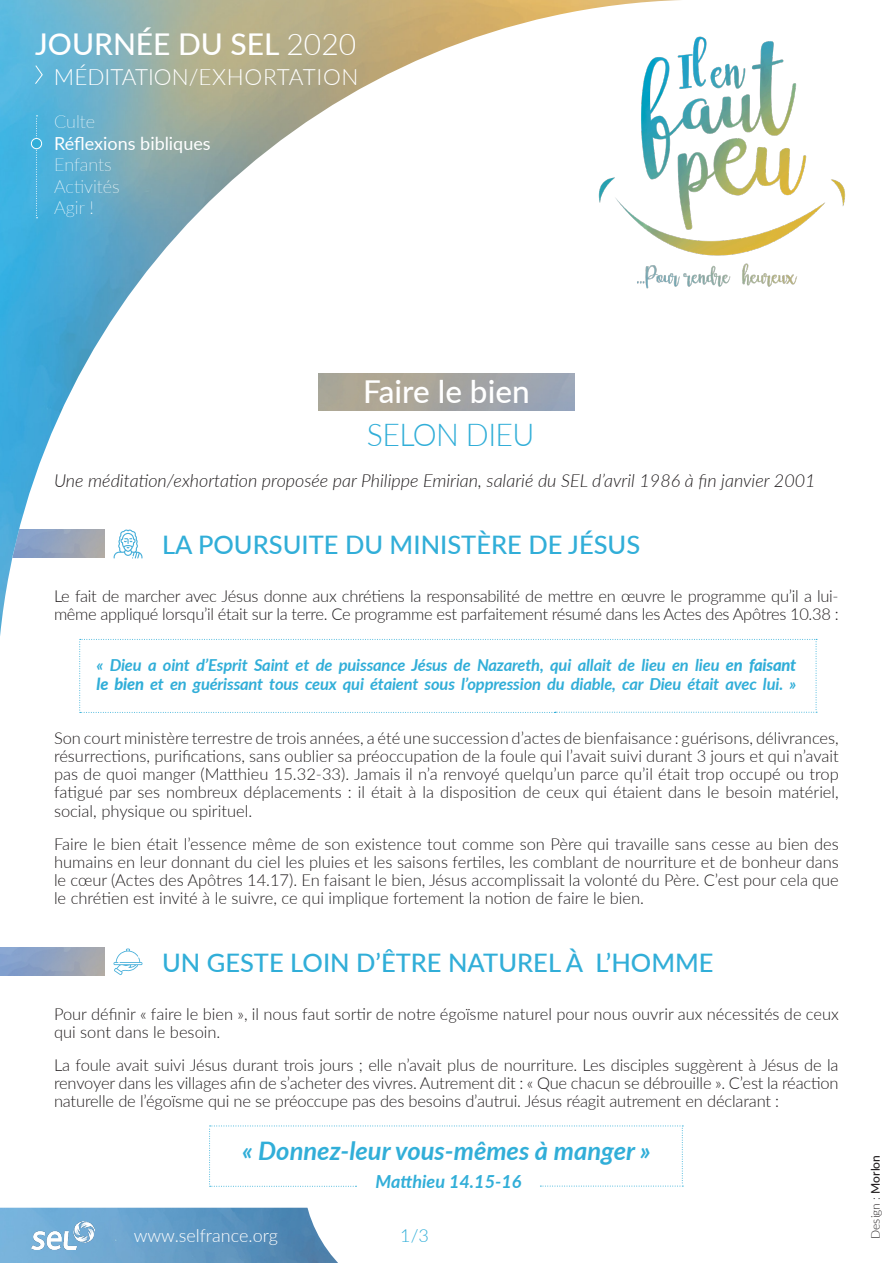
<style>
.page{position:relative;width:893px;height:1263px;background:#fff}
.page>*{position:absolute;margin:0;border:0;box-sizing:border-box;transform-origin:0 0}
.t1{font:500 31.5px "Lato";color:#fff}
.t2{font:300 31.5px "Lato";letter-spacing:-.02em;color:#31aed8;scale:.96 1}
.t3{font:500 30px "Lato";color:#fff}
.SECTIONS{font:500 25.5px "Lato";color:#31aed8}
.CITATION_LONGUE{font:italic 700 25.5px "Lato";color:#31aed8}
.t4{font:300 22.5px "Lato";color:#fff}
.INTRO{font:italic 300 18px "Lato";color:#231f20}
.t5{font:100 18px "Lato";color:#fff}
.t6{font:18px "Lato";color:#fff}
.t7{font:300 18px "Lato";color:#fff}
.CITATION_LONGUE-2{font:italic 700 18px "Lato";color:#31aed8}
.t8{font:300 18px "Lato";color:#31aed8}
.t9{font:300 16.5px/18.1px "Lato";letter-spacing:-.01em;color:#231f20;text-align:justify}
.CITATION_LONGUE-3{font:italic 700 16.5px/18.1px "Lato";letter-spacing:-.01em;color:#31aed8}
.t10{font:300 12px "Lato";color:#231f20}
.s1{font-weight:300}
.s2{font-weight:800}
.s3{font-weight:500}
</style>
<div class="page">
<svg style="left:209px;top:1125px;width:474px;height:62px"></svg>
<svg style="left:0;top:638px;width:818px;height:338px"></svg>
<img style="left:0;top:0;width:575px;height:636px">
<img style="left:0;top:1208px;width:305px;height:55px">
<svg style="left:305px;top:1207px;width:33px;height:56px"></svg>
<img style="left:32px;top:1221px;width:62px;height:28px">
<svg style="left:34px;top:65px;width:9px;height:20px"></svg>
<svg style="left:36px;top:115px;width:2px;height:103px"></svg>
<div style="left:31px;top:138px;width:11px;height:11px;background:#31aed8;border-radius:50%"></div>
<div style="left:31px;top:138px;width:11px;height:11px;border:1px solid #fff;border-radius:50%"></div>
<img style="left:319px;top:374px;width:255px;height:36px">
<img style="left:571px;top:0;width:274px;height:325px">
<p class="t3" style="left:35px;top:23px;width:322px">JOURNÉE DU SEL <span class="s1">2020</span></p>
<p class="t4" style="left:54px;top:61px;width:306px">MÉDITATION/EXHORTATION</p>
<p class="t5" style="left:54px;top:109px;width:43px">Culte</p>
<p class="t6" style="left:54px;top:130px;width:158px">Réflexions bibliques</p>
<p class="t5" style="left:54px;top:152px;width:59px">Enfants</p>
<p class="t5" style="left:54px;top:174px;width:67px">Activités</p>
<p class="t5" style="left:54px;top:196px;width:41px">Agir !</p>
<p class="t1" style="left:363px;top:369px;width:168px">Faire le bien</p>
<p class="t2" style="left:367px;top:413px;width:176px">SELON DIEU</p>
<p class="INTRO" style="left:54px;top:467px;width:763px">Une méditation/exhortation proposée par Philippe Emirian, salarié du SEL d’avril 1986 à fin janvier 2001</p>
<p class="SECTIONS" style="left:162px;top:526px;width:480px">LA POURSUITE DU MINISTÈRE DE JÉSUS</p>
<p class="t9" style="left:54px;top:586px;width:786px">Le fait de marcher avec Jésus donne aux chrétiens la responsabilité de mettre en œuvre le programme qu’il a lui&shy;même appliqué lorsqu’il était sur la terre. Ce programme est parfaitement résumé dans les Actes des Apôtres 10.38 :</p>
<p class="CITATION_LONGUE-3" style="left:97px;top:656px;width:701px">« Dieu a oint d’Esprit Saint et de puissance Jésus de Nazareth, qui allait de lieu en lieu <span class="s2">en faisant le bien</span> et en guérissant tous ceux qui étaient sous l’oppression du diable, car Dieu était avec lui. »</p>
<p class="t9" style="left:54px;top:728px;width:786px">Son court ministère terrestre de trois années, a été une succession d’actes de bienfaisance : guérisons, délivrances, résurrections, purifications, sans oublier sa préoccupation de la foule qui l’avait suivi durant 3 jours et qui n’avait pas de quoi manger (Matthieu 15.32-33). Jamais il n’a renvoyé quelqu’un parce qu’il était trop occupé ou trop fatigué par ses nombreux déplacements : il était à la disposition de ceux qui étaient dans le besoin matériel, social, physique ou spirituel.</p>
<p class="t9" style="left:54px;top:834px;width:786px">Faire le bien était l’essence même de son existence tout comme son Père qui travaille sans cesse au bien des humains en leur donnant du ciel les pluies et les saisons fertiles, les comblant de nourriture et de bonheur dans le cœur (Actes des Apôtres 14.17). En faisant le bien, Jésus accomplissait la volonté du Père. C’est pour cela que le chrétien est invité à le suivre, ce qui implique fortement la notion de faire le bien.</p>
<p class="SECTIONS" style="left:162px;top:944px;width:553px">UN GESTE LOIN D’ÊTRE NATUREL À L’HOMME</p>
<p class="t9" style="left:54px;top:1004px;width:786px">Pour définir « faire le bien », il nous faut sortir de notre égoïsme naturel pour nous ouvrir aux nécessités de ceux qui sont dans le besoin.</p>
<p class="t9" style="left:54px;top:1055px;width:786px">La foule avait suivi Jésus durant trois jours ; elle n’avait plus de nourriture. Les disciples suggèrent à Jésus de la renvoyer dans les villages afin de s’acheter des vivres. Autrement dit : « Que chacun se débrouille ». C’est la réaction naturelle de l’égoïsme qui ne se préoccupe pas des besoins d’autrui. Jésus réagit autrement en déclarant :</p>
<p class="CITATION_LONGUE" style="left:242px;top:1132px;width:410px">« Donnez-leur vous-mêmes à manger »</p>
<p class="CITATION_LONGUE-2" style="left:375px;top:1168px;width:147px">Matthieu 14.15-16</p>
<p class="t7" style="left:134px;top:1223px;width:146px">www.selfrance.org</p>
<p class="t8" style="left:400px;top:1223px;width:30px">1/3</p>
<p class="t10" style="left:867px;top:1239px;width:85px;rotate:-90deg">Design : <span class="s3">Morlon</span></p>
</div>
